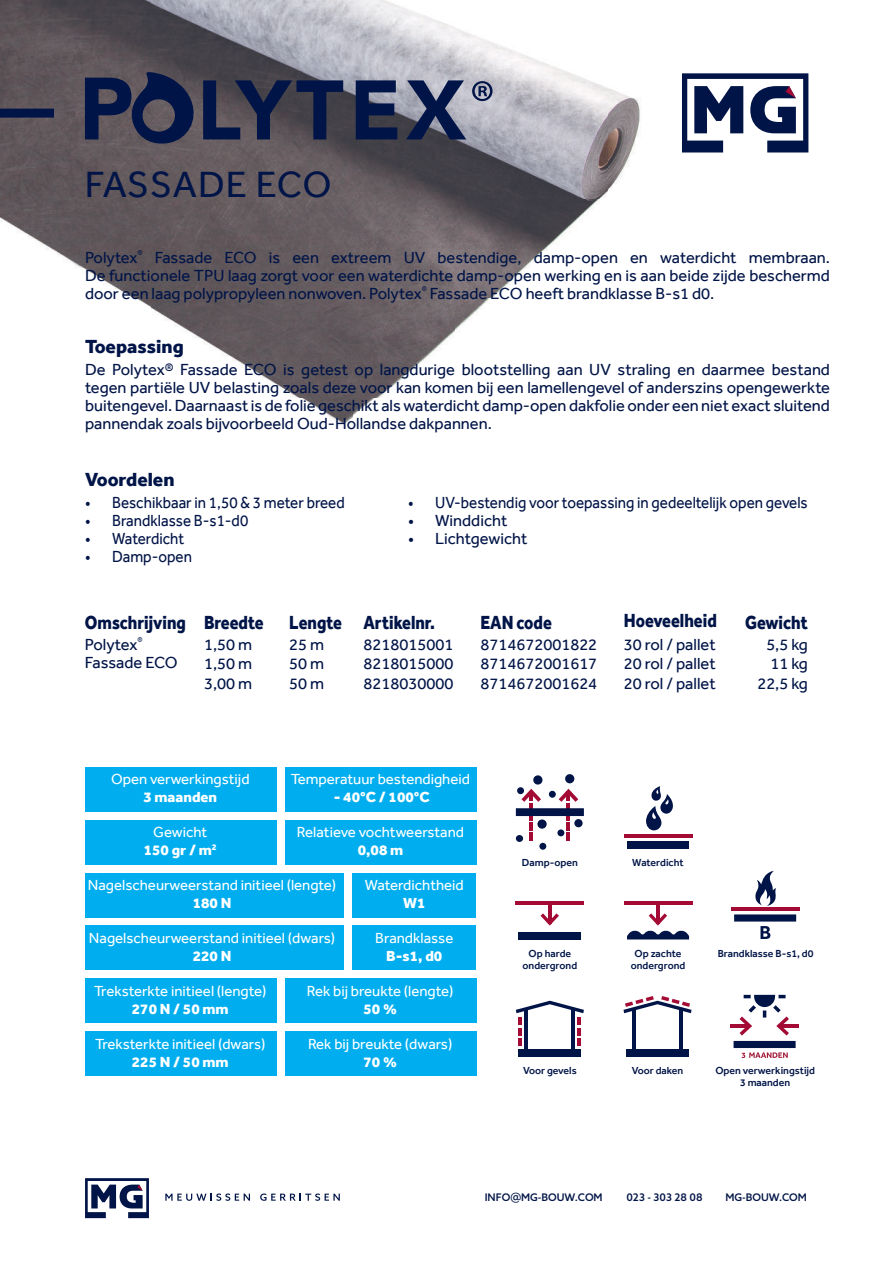
<style>
.page{position:relative;width:893px;height:1263px;background:#fff}
.page>*{position:absolute;margin:0;border:0;box-sizing:border-box;transform-origin:0 0}
.t1{font:37.5px "Effra";letter-spacing:.015em;color:#001447}
.t2{font:800 19.5px "Effra";color:#001447;scale:.85 1}
.t3{font:800 19.5px "Effra";color:#001447}
.t4{font:16.5px/19.5px "Effra";color:#001447;text-align:justify}
.t5{font:16.5px "Effra";color:#001447;scale:.92 1}
.t6{font:15px/18px "Effra";color:#fff;text-align:center}
.t7{font:800 15px "Effra";color:#fff}
.t8{font:500 10.5px/12.6px "Effra";color:#001447;text-align:center}
.t9{font:500 10.5px "Azo Sans";color:#001447}
.s1{font-weight:800}
.s2{font-size:13.5px}
</style>
<div class="page">
<img style="left:0;top:0;width:641px;height:425px">
<svg style="left:472px;top:81px;width:20px;height:20px"></svg>
<svg style="left:203px;top:80px;width:140px;height:59px;background:#2e334b"></svg>
<svg style="left:356px;top:80px;width:41px;height:59px;background:#213057"></svg>
<svg style="left:406px;top:80px;width:60px;height:59px;background:#535c7a"></svg>
<svg style="left:85px;top:72px;width:111px;height:72px;background:#303551"></svg>
<div style="left:0;top:109px;width:54px;height:9px;background:#001447"></div>
<div style="left:85px;top:767px;width:191px;height:44px;background:#00aeef"></div>
<div style="left:285px;top:767px;width:191px;height:44px;background:#00aeef"></div>
<div style="left:85px;top:820px;width:191px;height:44px;background:#00aeef"></div>
<div style="left:352px;top:873px;width:124px;height:44px;background:#00aeef"></div>
<div style="left:85px;top:873px;width:259px;height:44px;background:#00aeef"></div>
<div style="left:285px;top:820px;width:191px;height:44px;background:#00aeef"></div>
<div style="left:85px;top:926px;width:259px;height:44px;background:#00aeef"></div>
<div style="left:352px;top:926px;width:124px;height:44px;background:#00aeef"></div>
<div style="left:85px;top:979px;width:191px;height:44px;background:#00aeef"></div>
<div style="left:285px;top:978px;width:191px;height:45px;background:#00aeef"></div>
<div style="left:85px;top:1031px;width:191px;height:45px;background:#00aeef"></div>
<div style="left:285px;top:1031px;width:191px;height:45px;background:#00aeef"></div>
<svg style="left:682px;top:73px;width:126px;height:79px"></svg>
<svg style="left:165px;top:1193px;width:85px;height:8px"></svg>
<svg style="left:260px;top:1193px;width:80px;height:8px"></svg>
<svg style="left:85px;top:1178px;width:64px;height:40px"></svg>
<div style="left:519px;top:1050px;width:62px;height:7px;background:#001447"></div>
<hr style="left:525px;top:1009px;width:3px;height:46px;background:#001447">
<hr style="left:572px;top:1009px;width:3px;height:46px;background:#001447">
<svg style="left:516px;top:1001px;width:68px;height:45px"></svg>
<hr style="left:548px;top:902px;width:3px;height:21px;background:#a30a34">
<svg style="left:540px;top:913px;width:19px;height:13px"></svg>
<div style="left:519px;top:932px;width:62px;height:7px;background:#001447"></div>
<hr style="left:516px;top:901px;width:68px;height:4px;background:#a30a34">
<hr style="left:656px;top:902px;width:4px;height:21px;background:#a30a34">
<hr style="left:624px;top:901px;width:68px;height:4px;background:#a30a34">
<svg style="left:627px;top:913px;width:62px;height:26px"></svg>
<hr style="left:529px;top:803px;width:4px;height:17px;background:#a30a34">
<svg style="left:529px;top:822px;width:4px;height:19px"></svg>
<svg style="left:559px;top:789px;width:19px;height:13px"></svg>
<hr style="left:567px;top:803px;width:3px;height:17px;background:#a30a34">
<svg style="left:567px;top:822px;width:3px;height:19px"></svg>
<svg style="left:537px;top:819px;width:10px;height:10px"></svg>
<div style="left:565px;top:774px;width:9px;height:9px;background:#001447;border-radius:50%"></div>
<svg style="left:517px;top:775px;width:26px;height:27px"></svg>
<div style="left:549px;top:791px;width:7px;height:7px;background:#001447;border-radius:50%"></div>
<div style="left:574px;top:819px;width:9px;height:8px;background:#001447;border-radius:50%"></div>
<div style="left:539px;top:843px;width:7px;height:7px;background:#001447;border-radius:50%"></div>
<div style="left:557px;top:829px;width:7px;height:7px;background:#001447;border-radius:50%"></div>
<div style="left:516px;top:835px;width:7px;height:7px;background:#001447;border-radius:50%"></div>
<svg style="left:516px;top:808px;width:68px;height:8px"></svg>
<svg style="left:734px;top:914px;width:62px;height:25px"></svg>
<hr style="left:731px;top:907px;width:68px;height:4px;background:#a30a34">
<svg style="left:755px;top:871px;width:21px;height:35px"></svg>
<hr style="left:632px;top:1009px;width:4px;height:46px;background:#001447">
<hr style="left:679px;top:1009px;width:4px;height:46px;background:#001447">
<div style="left:626px;top:1050px;width:63px;height:7px;background:#001447"></div>
<svg style="left:623px;top:996px;width:68px;height:17px"></svg>
<hr style="left:779px;top:1024px;width:19px;height:4px;background:#a30a34">
<hr style="left:730px;top:1024px;width:20px;height:4px;background:#a30a34">
<svg style="left:740px;top:995px;width:49px;height:40px"></svg>
<svg style="left:734px;top:1041px;width:62px;height:17px"></svg>
<svg style="left:646px;top:786px;width:27px;height:44px"></svg>
<hr style="left:624px;top:834px;width:68px;height:4px;background:#a30a34">
<div style="left:627px;top:841px;width:62px;height:8px;background:#001447"></div>
<h1 class="t1" style="left:85px;top:169px;width:248px">FASSADE ECO</h1>
<p class="t4" style="left:85px;top:249px;width:747px;line-height:18px">Polytex<sup>®</sup> Fassade ECO is een extreem UV bestendige, damp-open en waterdicht membraan.<br>De functionele TPU laag zorgt voor een waterdichte damp-open werking en is aan beide zĳde beschermd door een laag polypropyleen nonwoven. Polytex<sup>®</sup> Fassade ECO heeft brandklasse B-s1 d0.</p>
<p class="t3" style="left:85px;top:335px;width:100px">Toepassing</p>
<p class="t4" style="left:85px;top:362px;width:746px;line-height:18px">De Polytex® Fassade ECO is getest op langdurige blootstelling aan UV straling en daarmee bestand tegen partiële UV belasting zoals deze voor kan komen bĳ een lamellengevel of anderszins opengewerkte buitengevel. Daarnaast is de folie geschikt als waterdicht damp-open dakfolie onder een niet exact sluitend pannendak zoals bĳvoorbeeld Oud-Hollandse dakpannen.</p>
<p class="t3" style="left:85px;top:467px;width:91px">Voordelen</p>
<p class="t5" style="left:85px;top:496px;width:8px">ï</p>
<p class="t5" style="left:112px;top:496px;width:254px">Beschikbaar in 1,50 &amp; 3 meter breed</p>
<p class="t5" style="left:85px;top:514px;width:8px">ï</p>
<p class="t5" style="left:112px;top:514px;width:150px">Brandklasse B-s1-d0</p>
<p class="t5" style="left:85px;top:532px;width:8px">ï</p>
<p class="t5" style="left:112px;top:532px;width:80px">Waterdicht</p>
<p class="t5" style="left:85px;top:550px;width:8px">ï</p>
<p class="t5" style="left:112px;top:550px;width:88px">Damp-open</p>
<p class="t2" style="left:85px;top:611px;width:120px">Omschrĳving</p>
<p class="t4" style="left:85px;top:636px;width:94px;line-height:18px">Polytex<sup>®<br></sup>Fassade ECO</p>
<p class="t2" style="left:204px;top:611px;width:72px">Breedte</p>
<p class="t4" style="left:204px;top:636px;width:50px">1,50 m 1,50 m 3,00 m</p>
<p class="t2" style="left:289px;top:611px;width:64px">Lengte</p>
<p class="t4" style="left:289px;top:636px;width:36px">25 m 50 m 50 m</p>
<p class="t5" style="left:408px;top:496px;width:8px">ï</p>
<p class="t5" style="left:435px;top:493px;width:407px">UV-bestendig voor toepassing in gedeeltelĳk open gevels</p>
<p class="t4" style="left:408px;top:512px;width:8px">ï</p>
<p class="t4" style="left:435px;top:512px;width:74px">Winddicht</p>
<p class="t4" style="left:408px;top:530px;width:8px">ï</p>
<p class="t4" style="left:435px;top:530px;width:94px">Lichtgewicht</p>
<p class="t2" style="left:363px;top:611px;width:86px">Artikelnr.</p>
<p class="t4" style="left:363px;top:636px;width:91px">8218015001<br>8218015000<br>8218030000</p>
<p class="t2" style="left:480px;top:611px;width:86px">EAN code</p>
<p class="t4" style="left:480px;top:636px;width:118px">8714672001822<br>8714672001617<br>8714672001624</p>
<p class="t2" style="left:624px;top:609px;width:111px">Hoeveelheid</p>
<p class="t4" style="left:624px;top:636px;width:93px">30 rol / pallet 20 rol / pallet 20 rol / pallet</p>
<p class="t2" style="left:745px;top:611px;width:75px">Gewicht</p>
<p class="t4" style="left:757px;top:635px;width:52px;text-align:right">5,5 kg<br>11 kg<br>22,5 kg</p>
<p class="t6" style="left:111px;top:770px;width:140px">Open verwerkingstĳd</p>
<p class="t7" style="left:143px;top:788px;width:75px">3 maanden</p>
<p class="t6" style="left:144px;top:824px;width:75px">Gewicht<br><span class="s1">150 gr / m</span><sup>2</sup></p>
<p class="t6" style="left:291px;top:771px;width:181px">Temperatuur bestendigheid</p>
<p class="t7" style="left:334px;top:788px;width:97px">- 40°C / 100°C</p>
<p class="t6" style="left:297px;top:824px;width:169px">Relatieve vochtweerstand</p>
<p class="t7" style="left:358px;top:841px;width:47px">0,08 m</p>
<p class="t6" style="left:88px;top:877px;width:250px">Nagelscheurweerstand initieel (lengte)</p>
<p class="t7" style="left:193px;top:894px;width:40px">180 N</p>
<p class="t6" style="left:89px;top:930px;width:248px">Nagelscheurweerstand initieel (dwars)</p>
<p class="t7" style="left:193px;top:947px;width:40px">220 N</p>
<p class="t6" style="left:365px;top:877px;width:101px">Waterdichtheid</p>
<p class="t7" style="left:403px;top:894px;width:24px">W1</p>
<p class="t6" style="left:375px;top:930px;width:80px">Brandklasse</p>
<p class="t7" style="left:386px;top:947px;width:58px">B-s1, d0</p>
<p class="t6" style="left:94px;top:983px;width:174px">Treksterkte initieel (lengte)</p>
<p class="t7" style="left:132px;top:1000px;width:98px">270 N / 50 mm</p>
<p class="t6" style="left:95px;top:1035px;width:172px">Treksterkte initieel (dwars)</p>
<p class="t7" style="left:132px;top:1052px;width:98px">225 N / 50 mm</p>
<p class="t6" style="left:307px;top:981px;width:148px">Rek bĳ breukte (lengte)</p>
<p class="t7" style="left:363px;top:999px;width:35px">50 %</p>
<p class="t6" style="left:308px;top:1034px;width:146px">Rek bĳ breukte (dwars)</p>
<p class="t7" style="left:363px;top:1052px;width:35px">70 %</p>
<p class="t8" style="left:522px;top:856px;width:57px">Damp-open</p>
<p class="t8" style="left:632px;top:856px;width:53px">Waterdicht</p>
<p class="t8" style="left:523px;top:947px;width:56px">Op harde ondergrond</p>
<p class="t8" style="left:631px;top:947px;width:56px">Op zachte ondergrond</p>
<p class="t8" style="left:718px;top:947px;width:97px">Brandklasse B-s1, d0</p>
<p class="t8" style="left:523px;top:1065px;width:55px">Voor gevels</p>
<p class="t8" style="left:632px;top:1065px;width:53px">Voor daken</p>
<p class="t8" style="left:715px;top:1064px;width:101px">Open verwerkingstĳd<br>3 maanden</p>
<p class="t9" style="left:485px;top:1193px;width:119px">INFO<span class="s2">@</span>MG-BOUW.COM</p>
<p class="t9" style="left:626px;top:1193px;width:78px">023 - 303 28 08</p>
<p class="t9" style="left:725px;top:1193px;width:83px">MG-BOUW.COM</p>
</div>
